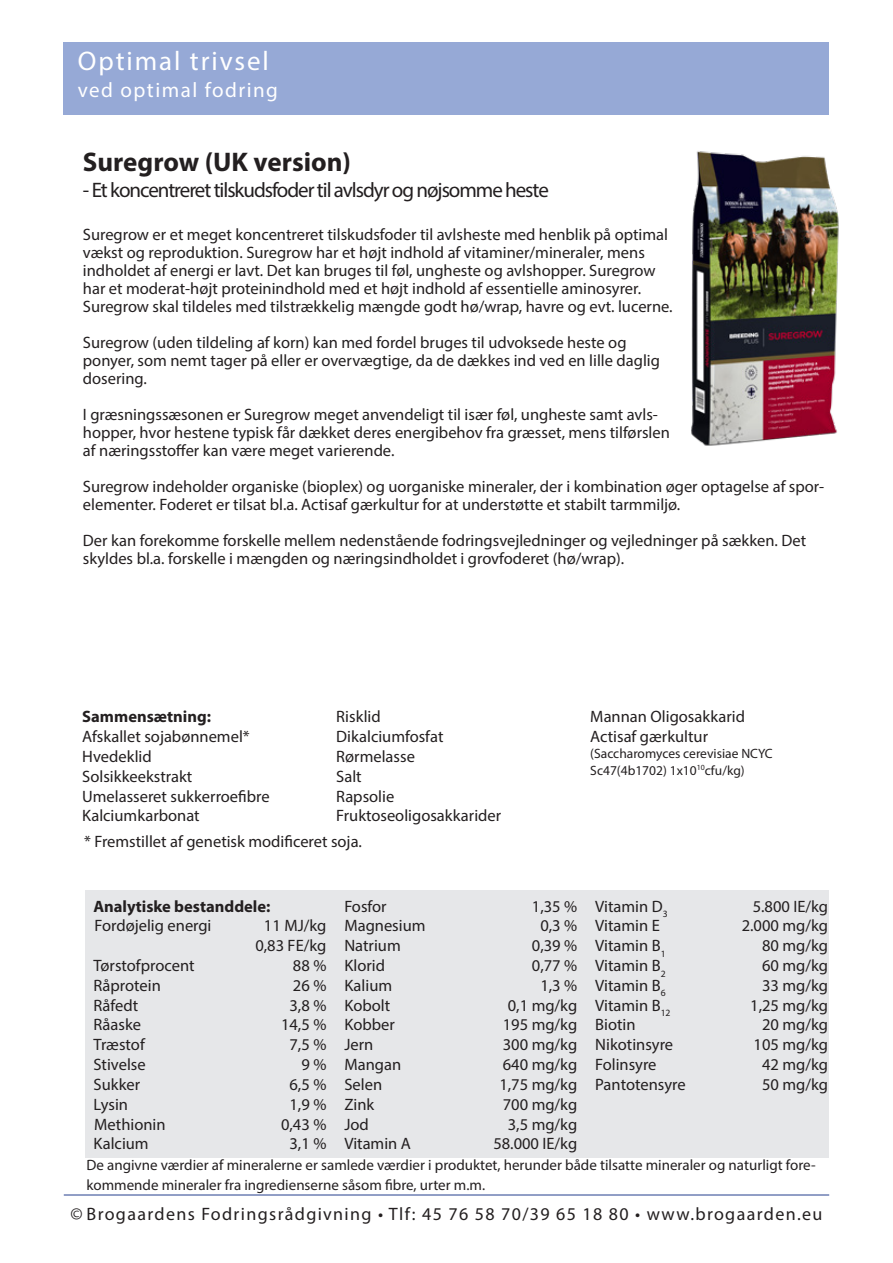
<style>
.page{position:relative;width:893px;height:1263px;background:#fff}
.page>*{position:absolute;margin:0;border:0;box-sizing:border-box;transform-origin:0 0}
.t1{font:700 27px "Myriad Pro";color:#231f20}
.t2{font:27px "Myriad Pro";letter-spacing:.07em;color:#fff}
.t3{font:21px "Myriad Pro";letter-spacing:-.05em;color:#231f20}
.t4{font:21px "Myriad Pro";letter-spacing:.07em;color:#fff}
.t5{font:18px "Myriad Pro";letter-spacing:.075em;color:#231f20}
.t6{font:16.5px/18px "Myriad Pro";color:#231f20}
.t7{font:700 16.5px "Myriad Pro";color:#231f20}
.t8{font:15px/19.5px "Myriad Pro";color:#231f20}
.t9{font:13.5px/16.2px "Myriad Pro";color:#231f20}
</style>
<div class="page">
<div style="left:64px;top:43px;width:765px;height:72px;background:#96a9d6"></div>
<hr style="left:64px;top:1194px;width:765px;height:1px;background:#253f8e">
<div style="left:85px;top:891px;width:743px;height:267px;background:#e6e7e9"></div>
<img style="left:691px;top:151px;width:148px;height:295px">
<h1 class="t2" style="left:78px;top:45px;width:192px">Optimal trivsel</h1>
<p class="t4" style="left:78px;top:77px;width:202px">ved optimal fodring</p>
<p class="t1" style="left:83px;top:145px;width:270px">Suregrow (UK version)</p>
<p class="t3" style="left:83px;top:177px;width:467px">- Et koncentreret tilskudsfoder til avlsdyr og nøjsomme heste</p>
<p class="t6" style="left:83px;top:225px;width:591px">Suregrow er et meget koncentreret tilskudsfoder til avlsheste med henblik på optimal vækst og reproduktion. Suregrow har et højt indhold af vitaminer/mineraler, mens indholdet af energi er lavt. Det kan bruges til føl, ungheste og avlshopper. Suregrow har et moderat-højt proteinindhold med et højt indhold af essentielle aminosyrer.<br>Suregrow skal tildeles med tilstrækkelig mængde godt hø/wrap, havre og evt. lucerne.</p>
<p class="t6" style="left:83px;top:333px;width:579px">Suregrow (uden tildeling af korn) kan med fordel bruges til udvoksede heste og ponyer, som nemt tager på eller er overvægtige, da de dækkes ind ved en lille daglig dosering.</p>
<p class="t6" style="left:83px;top:405px;width:588px">I græsningssæsonen er Suregrow meget anvendeligt til især føl, ungheste samt avls&shy;hopper, hvor hestene typisk får dækket deres energibehov fra græsset, mens tilførslen af næringsstoffer kan være meget varierende.</p>
<p class="t6" style="left:83px;top:477px;width:743px">Suregrow indeholder organiske (bioplex) og uorganiske mineraler, der i kombination øger optagelse af spor&shy;elementer. Foderet er tilsat bl.a. Actisaf gærkultur for at understøtte et stabilt tarmmiljø.</p>
<p class="t6" style="left:83px;top:531px;width:725px">Der kan forekomme forskelle mellem nedenstående fodringsvejledninger og vejledninger på sækken. Det skyldes bl.a. forskelle i mængden og næringsindholdet i grovfoderet (hø/wrap).</p>
<p class="t7" style="left:82px;top:706px;width:130px">Sammensætning:</p>
<p class="t6" style="left:82px;top:727px;width:169px">Afskallet sojabønnemel*</p>
<p class="t6" style="left:82px;top:747px;width:71px">Hvedeklid</p>
<p class="t6" style="left:82px;top:767px;width:112px">Solsikkeekstrakt</p>
<p class="t6" style="left:82px;top:787px;width:189px">Umelasseret sukkerroefibre</p>
<p class="t6" style="left:82px;top:807px;width:119px">Kalciumkarbonat</p>
<p class="t6" style="left:336px;top:708px;width:46px">Risklid</p>
<p class="t6" style="left:336px;top:727px;width:109px">Dikalciumfosfat</p>
<p class="t6" style="left:336px;top:747px;width:80px">Rørmelasse</p>
<p class="t6" style="left:336px;top:767px;width:27px">Salt</p>
<p class="t6" style="left:336px;top:787px;width:60px">Rapsolie</p>
<p class="t6" style="left:336px;top:807px;width:166px">Fruktoseoligosakkarider</p>
<p class="t6" style="left:84px;top:832px;width:279px">* Fremstillet af genetisk modificeret soja.</p>
<p class="t6" style="left:590px;top:708px;width:156px">Mannan Oligosakkarid</p>
<p class="t6" style="left:590px;top:727px;width:119px">Actisaf gærkultur</p>
<p class="t9" style="left:590px;top:745px;width:184px">(Saccharomyces cerevisiae NCYC<br>Sc47(4b1702) 1x10<sup>10</sup>cfu/kg)</p>
<p class="t7" style="left:94px;top:895px;width:178px">Analytiske bestanddele:</p>
<p class="t6" style="left:95px;top:917px;width:118px">Fordøjelig energi</p>
<p class="t6" style="left:264px;top:917px;width:64px">11 MJ/kg</p>
<p class="t6" style="left:255px;top:936px;width:73px">0,83 FE/kg</p>
<p class="t6" style="left:94px;top:956px;width:103px">Tørstofprocent</p>
<p class="t6" style="left:293px;top:956px;width:35px">88 %</p>
<p class="t6" style="left:94px;top:976px;width:69px">Råprotein</p>
<p class="t6" style="left:293px;top:976px;width:35px">26 %</p>
<p class="t6" style="left:94px;top:996px;width:46px">Råfedt</p>
<p class="t6" style="left:289px;top:996px;width:38px">3,8 %</p>
<p class="t6" style="left:94px;top:1016px;width:49px">Råaske</p>
<p class="t6" style="left:281px;top:1016px;width:47px">14,5 %</p>
<p class="t6" style="left:94px;top:1035px;width:53px">Træstof</p>
<p class="t6" style="left:289px;top:1035px;width:38px">7,5 %</p>
<p class="t6" style="left:94px;top:1055px;width:54px">Stivelse</p>
<p class="t6" style="left:301px;top:1055px;width:27px">9 %</p>
<p class="t6" style="left:94px;top:1075px;width:48px">Sukker</p>
<p class="t6" style="left:289px;top:1075px;width:38px">6,5 %</p>
<p class="t6" style="left:94px;top:1095px;width:36px">Lysin</p>
<p class="t6" style="left:289px;top:1095px;width:38px">1,9 %</p>
<p class="t6" style="left:94px;top:1115px;width:73px">Methionin</p>
<p class="t6" style="left:281px;top:1115px;width:47px">0,43 %</p>
<p class="t6" style="left:94px;top:1134px;width:57px">Kalcium</p>
<p class="t6" style="left:289px;top:1134px;width:38px">3,1 %</p>
<p class="t6" style="left:344px;top:897px;width:44px">Fosfor</p>
<p class="t6" style="left:532px;top:897px;width:47px">1,35 %</p>
<p class="t6" style="left:344px;top:917px;width:83px">Magnesium</p>
<p class="t6" style="left:540px;top:917px;width:38px">0,3 %</p>
<p class="t6" style="left:344px;top:936px;width:58px">Natrium</p>
<p class="t6" style="left:532px;top:936px;width:47px">0,39 %</p>
<p class="t6" style="left:344px;top:956px;width:42px">Klorid</p>
<p class="t6" style="left:532px;top:956px;width:47px">0,77 %</p>
<p class="t6" style="left:344px;top:976px;width:49px">Kalium</p>
<p class="t6" style="left:540px;top:976px;width:38px">1,3 %</p>
<p class="t6" style="left:344px;top:996px;width:47px">Kobolt</p>
<p class="t6" style="left:508px;top:996px;width:71px">0,1 mg/kg</p>
<p class="t6" style="left:344px;top:1016px;width:52px">Kobber</p>
<p class="t6" style="left:503px;top:1016px;width:76px">195 mg/kg</p>
<p class="t6" style="left:344px;top:1035px;width:30px">Jern</p>
<p class="t6" style="left:503px;top:1035px;width:76px">300 mg/kg</p>
<p class="t6" style="left:344px;top:1055px;width:58px">Mangan</p>
<p class="t6" style="left:503px;top:1055px;width:76px">640 mg/kg</p>
<p class="t6" style="left:344px;top:1075px;width:39px">Selen</p>
<p class="t6" style="left:499px;top:1075px;width:79px">1,75 mg/kg</p>
<p class="t6" style="left:344px;top:1095px;width:31px">Zink</p>
<p class="t6" style="left:503px;top:1095px;width:76px">700 mg/kg</p>
<p class="t6" style="left:344px;top:1115px;width:26px">Jod</p>
<p class="t6" style="left:508px;top:1115px;width:71px">3,5 mg/kg</p>
<p class="t6" style="left:344px;top:1134px;width:68px">Vitamin A</p>
<p class="t6" style="left:493px;top:1134px;width:85px">58.000 IE/kg</p>
<p class="t6" style="left:595px;top:897px;width:74px">Vitamin D<sub>3</sub></p>
<p class="t6" style="left:753px;top:897px;width:77px">5.800 IE/kg</p>
<p class="t6" style="left:595px;top:917px;width:66px">Vitamin E</p>
<p class="t6" style="left:742px;top:917px;width:88px">2.000 mg/kg</p>
<p class="t6" style="left:595px;top:936px;width:72px">Vitamin B<sub>1</sub></p>
<p class="t6" style="left:762px;top:936px;width:68px">80 mg/kg</p>
<p class="t6" style="left:595px;top:956px;width:72px">Vitamin B<sub>2</sub></p>
<p class="t6" style="left:762px;top:956px;width:68px">60 mg/kg</p>
<p class="t6" style="left:595px;top:976px;width:72px">Vitamin B<sub>6</sub></p>
<p class="t6" style="left:762px;top:976px;width:68px">33 mg/kg</p>
<p class="t6" style="left:595px;top:996px;width:77px">Vitamin B<sub>12</sub></p>
<p class="t6" style="left:750px;top:996px;width:79px">1,25 mg/kg</p>
<p class="t6" style="left:595px;top:1016px;width:42px">Biotin</p>
<p class="t6" style="left:762px;top:1016px;width:68px">20 mg/kg</p>
<p class="t6" style="left:595px;top:1035px;width:79px">Nikotinsyre</p>
<p class="t6" style="left:754px;top:1035px;width:76px">105 mg/kg</p>
<p class="t6" style="left:595px;top:1055px;width:63px">Folinsyre</p>
<p class="t6" style="left:762px;top:1055px;width:68px">42 mg/kg</p>
<p class="t6" style="left:595px;top:1075px;width:92px">Pantotensyre</p>
<p class="t6" style="left:762px;top:1075px;width:68px">50 mg/kg</p>
<p class="t8" style="left:86px;top:1155px;width:731px">De angivne værdier af mineralerne er samlede værdier i produktet, herunder både tilsatte mineraler og naturligt fore&shy;kommende mineraler fra ingredienserne såsom fibre, urter m.m.</p>
<p class="t5" style="left:71px;top:1202px;width:753px">© Brogaardens Fodringsrådgivning • Tlf: 45 76 58 70/39 65 18 80 • www.brogaarden.eu</p>
</div>
